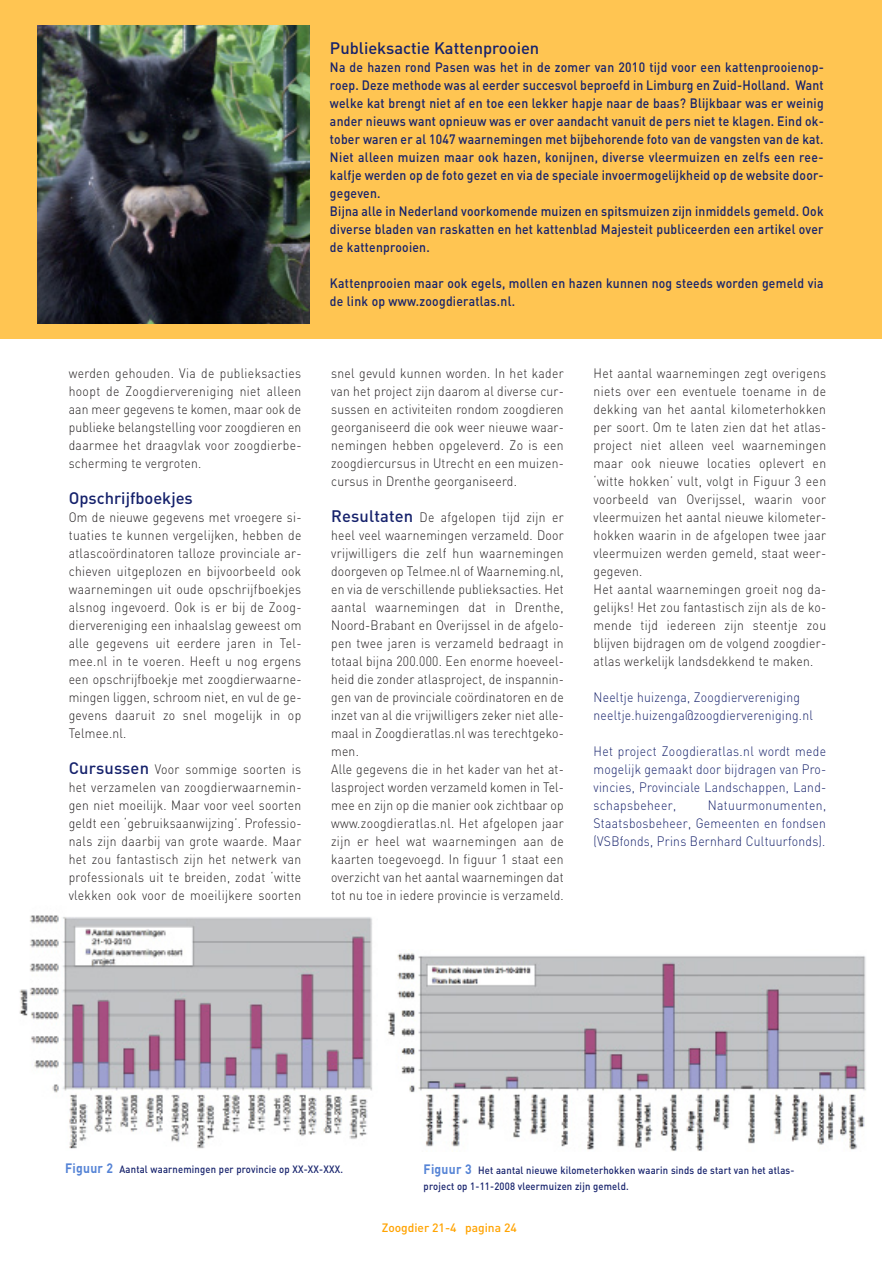
<style>
.page{position:relative;width:882px;height:1263px;background:#fff}
.page>*{position:absolute;margin:0;border:0;box-sizing:border-box;transform-origin:0 0}
.t1{font:500 16.5px "DIN";color:#16226c}
.t2{font:300 13.5px/18px "DIN";letter-spacing:.02em;color:#231f20;text-align:justify;scale:.9 1}
.t3{font:500 13.5px/18px "DIN";letter-spacing:.02em;color:#16226c;scale:.9 1}
.t4{font:300 13.5px/18px "DIN";letter-spacing:.02em;color:#16226c;text-align:justify;scale:.9 1}
.t5{font:500 12px "DIN";color:#ffa300}
.t6{font:500 10.5px/15.8px "DIN";letter-spacing:.02em;color:#16226c;scale:.9 1}
.s1{font-weight:500;font-size:16.5px;color:#16226c}
.s2{font-weight:700;font-size:13.5px;color:#5684d6}
</style>
<div class="page">
<div style="left:0;top:0;width:881px;height:338px;background:#ffc552"></div>
<img style="left:38px;top:26px;width:271px;height:297px">
<img style="left:19px;top:915px;width:353px;height:234px">
<img style="left:388px;top:953px;width:478px;height:198px">
<p class="t2" style="left:69px;top:366px;width:260px">werden gehouden. Via de publieksacties hoopt de Zoogdiervereniging niet alleen aan meer gegevens te komen, maar ook de publieke belangstelling voor zoogdieren en daarmee het draagvlak voor zoogdierbe&shy;scherming te vergroten.</p>
<p class="t1" style="left:69px;top:492px;width:126px">Opschrijfboekjes</p>
<p class="t2" style="left:69px;top:510px;width:260px">Om de nieuwe gegevens met vroegere si&shy;tuaties te kunnen vergelijken, hebben de atlascoördinatoren talloze provinciale ar&shy;chieven uitgeplozen en bijvoorbeeld ook waarnemingen uit oude opschrijfboekjes alsnog ingevoerd. Ook is er bij de Zoog&shy;diervereniging een inhaalslag geweest om alle gegevens uit eerdere jaren in Tel&shy;mee.nl in te voeren. Heeft u nog ergens een opschrijfboekje met zoogdierwaarne&shy;mingen liggen, schroom niet, en vul de ge&shy;gevens daaruit zo snel mogelijk in op Telmee.nl.</p>
<p class="t2" style="left:69px;top:762px;width:260px"><span class="s1">Cursussen</span> Voor sommige soorten is het verzamelen van zoogdierwaarnemin&shy;gen niet moeilijk. Maar voor veel soorten geldt een ‘gebruiksaanwijzing’. Professio&shy;nals zijn daarbij van grote waarde. Maar het zou fantastisch zijn het netwerk van professionals uit te breiden, zodat ‘witte vlekken ook voor de moeilijkere soorten</p>
<p class="t1" style="left:330px;top:42px;width:211px">Publieksactie Kattenprooien</p>
<p class="t3" style="left:330px;top:60px;width:550px">Na de hazen rond Pasen was het in de zomer van 2010 tijd voor een kattenprooienop&shy;roep. Deze methode was al eerder succesvol beproefd in Limburg en Zuid-Holland. Want welke kat brengt niet af en toe een lekker hapje naar de baas? Blijkbaar was er weinig ander nieuws want opnieuw was er over aandacht vanuit de pers niet te klagen. Eind ok&shy;tober waren er al 1047 waarnemingen met bijbehorende foto van de vangsten van de kat.<br>Niet alleen muizen maar ook hazen, konijnen, diverse vleermuizen en zelfs een ree&shy;kalfje werden op de foto gezet en via de speciale invoermogelijkheid op de website door&shy;gegeven.<br>Bijna alle in Nederland voorkomende muizen en spitsmuizen zijn inmiddels gemeld. Ook diverse bladen van raskatten en het kattenblad Majesteit publiceerden een artikel over de kattenprooien.</p>
<p class="t3" style="left:330px;top:276px;width:550px">Kattenprooien maar ook egels, mollen en hazen kunnen nog steeds worden gemeld via de link op www.zoogdieratlas.nl.</p>
<p class="t2" style="left:331px;top:366px;width:260px">snel gevuld kunnen worden. In het kader van het project zijn daarom al diverse cur&shy;sussen en activiteiten rondom zoogdieren georganiseerd die ook weer nieuwe waar&shy;nemingen hebben opgeleverd. Zo is een zoogdiercursus in Utrecht en een muizen&shy;cursus in Drenthe georganiseerd.</p>
<p class="t2" style="left:331px;top:510px;width:260px;text-align:left"><span class="s1">Resultaten</span> De afgelopen tijd zijn er heel veel waarnemingen verzameld. Door vrijwilligers die zelf hun waarnemingen doorgeven op Telmee.nl of Waarneming.nl, en via de verschillende publieksacties. Het aantal waarnemingen dat in Drenthe, Noord-Brabant en Overijssel in de afgelo&shy;pen twee jaren is verzameld bedraagt in totaal bijna 200.000. Een enorme hoeveel&shy;heid die zonder atlasproject, de inspannin&shy;gen van de provinciale coördinatoren en de inzet van al die vrijwilligers zeker niet alle&shy;maal in Zoogdieratlas.nl was terechtgeko&shy;men.<br>Alle gegevens die in het kader van het at&shy;lasproject worden verzameld komen in Tel&shy;mee en zijn op die manier ook zichtbaar op www.zoogdieratlas.nl. Het afgelopen jaar zijn er heel wat waarnemingen aan de kaarten toegevoegd. In figuur 1 staat een overzicht van het aantal waarnemingen dat tot nu toe in iedere provincie is verzameld.</p>
<p class="t2" style="left:593px;top:366px;width:260px;text-align:left">Het aantal waarnemingen zegt overigens niets over een eventuele toename in de dekking van het aantal kilometerhokken per soort. Om te laten zien dat het atlas&shy;project niet alleen veel waarnemingen maar ook nieuwe locaties oplevert en ‘witte hokken’ vult, volgt in Figuur 3 een voorbeeld van Overijssel, waarin voor vleermuizen het aantal nieuwe kilometer&shy;hokken waarin in de afgelopen twee jaar vleermuizen werden gemeld, staat weer&shy;gegeven.<br>Het aantal waarnemingen groeit nog da&shy;gelijks! Het zou fantastisch zijn als de ko&shy;mende tijd iedereen zijn steentje zou blijven bijdragen om de volgend zoogdier&shy;atlas werkelijk landsdekkend te maken.</p>
<p class="t4" style="left:593px;top:690px;width:245px">Neeltje huizenga, Zoogdiervereniging neeltje.huizenga@zoogdiervereniging.nl</p>
<p class="t4" style="left:593px;top:744px;width:260px">Het project Zoogdieratlas.nl wordt mede mogelijk gemaakt door bijdragen van Pro&shy;vincies, Provinciale Landschappen, Land&shy;schapsbeheer,</p>
<p class="t4" style="left:593px;top:798px;width:260px;text-indent:114px">Natuurmonumenten, Staatsbosbeheer, Gemeenten en fondsen (VSBfonds, Prins Bernhard Cultuurfonds).</p>
<p class="t6" style="left:65px;top:1162px;width:310px"><span class="s2">Figuur 2</span> Aantal waarnemingen per provincie op XX-XX-XXX.</p>
<p class="t6" style="left:423px;top:1164px;width:413px"><span class="s2">Figuur 3</span> Het aantal nieuwe kilometerhokken waarin sinds de start van het atlas&shy;project op 1-11-2008 vleermuizen zijn gemeld.</p>
<p class="t5" style="left:381px;top:1223px;width:136px">Zoogdier 21-4 pagina 24</p>
</div>
